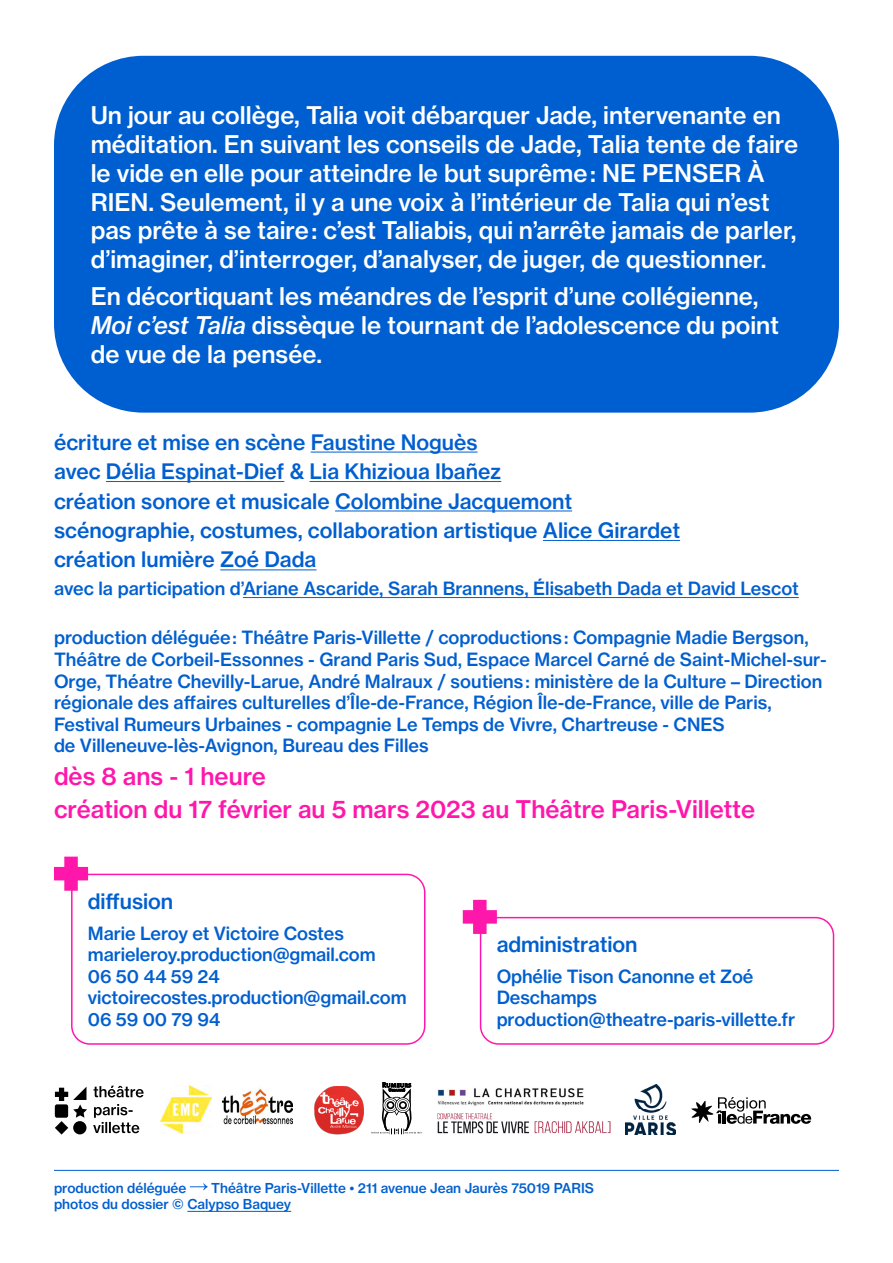
<style>
.page{position:relative;width:893px;height:1263px;background:#fff}
.page>*{position:absolute;margin:0;border:0;box-sizing:border-box;transform-origin:0 0}
.t1{font:24px/28.8px "N Haas Grotesk TX Std 65 Md";color:#fff}
.t2{font:24px/33px "N Haas Grotesk TX Std 65 Md";color:#ff17ab}
.t3{font:21px/29.4px "N Haas Grotesk TX Std 65 Md";color:#005fd0}
.t4{font:18px/21.6px "N Haas Grotesk TX Std 65 Md";color:#005fd0}
.t5{font:13.5px/16.2px "N Haas Grotesk TX Std 65 Md";color:#005fd0}
.s1{font-family:"N Haas Grotesk TX Std 66 Md It"}
</style>
<div class="page">
<div style="left:54px;top:56px;width:785px;height:357px;background:#005fd0;border-radius:89px"></div>
<hr style="left:311px;top:452px;width:167px;height:1px;background:#005fd0">
<hr style="left:106px;top:481px;width:178px;height:1px;background:#005fd0">
<hr style="left:310px;top:481px;width:191px;height:1px;background:#005fd0">
<hr style="left:335px;top:511px;width:237px;height:1px;background:#005fd0">
<hr style="left:543px;top:540px;width:137px;height:1px;background:#005fd0">
<hr style="left:220px;top:570px;width:96px;height:1px;background:#005fd0">
<hr style="left:243px;top:597px;width:556px;height:1px;background:#005fd0">
<hr style="left:187px;top:1211px;width:104px;height:1px;background:#005fd0">
<svg style="left:190px;top:1183px;width:18px;height:7px"></svg>
<hr style="left:54px;top:1170px;width:785px;height:1px;background:#005fd0">
<div style="left:71px;top:874px;width:354px;height:171px;border:2px solid #ff17ab;border-radius:18px"></div>
<svg style="left:54px;top:857px;width:34px;height:34px"></svg>
<div style="left:480px;top:917px;width:354px;height:128px;border:2px solid #ff17ab;border-radius:18px"></div>
<svg style="left:463px;top:900px;width:34px;height:34px"></svg>
<svg style="left:691px;top:1097px;width:120px;height:27px"></svg>
<svg style="left:371px;top:1083px;width:51px;height:51px"></svg>
<svg style="left:55px;top:1087px;width:32px;height:31px"></svg>
<div style="left:55px;top:1104px;width:13px;height:14px;background:#000;border-radius:2px"></div>
<svg style="left:55px;top:1121px;width:13px;height:13px"></svg>
<div style="left:73px;top:1121px;width:13px;height:13px;background:#000;border-radius:50%"></div>
<svg style="left:93px;top:1104px;width:46px;height:29px"></svg>
<svg style="left:93px;top:1086px;width:51px;height:11px"></svg>
<img style="left:437px;top:1088px;width:147px;height:18px">
<img style="left:437px;top:1113px;width:173px;height:21px">
<img style="left:223px;top:1088px;width:69px;height:37px">
<img style="left:160px;top:1085px;width:51px;height:49px">
<img style="left:314px;top:1086px;width:49px;height:48px">
<img style="left:626px;top:1084px;width:50px;height:51px">
<p class="t1" style="left:91px;top:101px;width:709px">Un jour au collège, Talia voit débarquer Jade, intervenante en méditation. En suivant les conseils de Jade, Talia tente de faire le vide en elle pour atteindre le but suprême : NE PENSER À RIEN. Seulement, il y a une voix à l’intérieur de Talia qui n’est pas prête à se taire : c’est Taliabis, qui n’arrête jamais de parler, d’imaginer, d’interroger, d’analyser, de juger, de questionner.</p>
<h1 class="t1" style="left:91px;top:282px;width:690px">En décortiquant les méandres de l’esprit d’une collégienne,<br><span class="s1">Moi c’est Talia</span> dissèque le tournant de l’adolescence du point de vue de la pensée.</h1>
<p class="t3" style="left:54px;top:427px;width:628px">écriture et mise en scène Faustine Noguès<br>avec Délia Espinat-Dief &amp; Lia Khizioua Ibañez<br>création sonore et musicale Colombine Jacquemont scénographie, costumes, collaboration artistique Alice Girardet création lumière Zoé Dada</p>
<p class="t4" style="left:54px;top:578px;width:746px">avec la participation d’Ariane Ascaride, Sarah Brannens, Élisabeth Dada et David Lescot</p>
<p class="t4" style="left:54px;top:627px;width:774px">production déléguée : Théâtre Paris-Villette / coproductions : Compagnie Madie Bergson, Théâtre de Corbeil-Essonnes - Grand Paris Sud, Espace Marcel Carné de Saint-Michel-sur-Orge, Théatre Chevilly-Larue, André Malraux / soutiens : ministère de la Culture – Direction régionale des affaires culturelles d’Île-de-France, Région Île-de-France, ville de Paris, Festival Rumeurs Urbaines - compagnie Le Temps de Vivre, Chartreuse - CNES<br>de Villeneuve-lès-Avignon, Bureau des Filles</p>
<h1 class="t2" style="left:54px;top:760px;width:703px">dès 8 ans - 1 heure<br>création du 17 février au 5 mars 2023 au Théâtre Paris-Villette</h1>
<p class="t3" style="left:88px;top:886px;width:87px">diffusion</p>
<p class="t4" style="left:88px;top:922px;width:320px">Marie Leroy et Victoire Costes marieleroy.production@gmail.com<br>06 50 44 59 24 victoirecostes.production@gmail.com<br>06 59 00 79 94</p>
<p class="t3" style="left:497px;top:930px;width:142px">administration</p>
<p class="t4" style="left:497px;top:965px;width:300px">Ophélie Tison Canonne et Zoé<br>Deschamps production@theatre-paris-villette.fr</p>
<p class="t5" style="left:54px;top:1180px;width:542px;text-indent:157px">Théâtre Paris-Villette • 211 avenue Jean Jaurès 75019 PARIS photos du dossier © Calypso Baquey</p>
<p class="t5" style="left:54px;top:1180px;width:134px">production déléguée</p>
</div>
